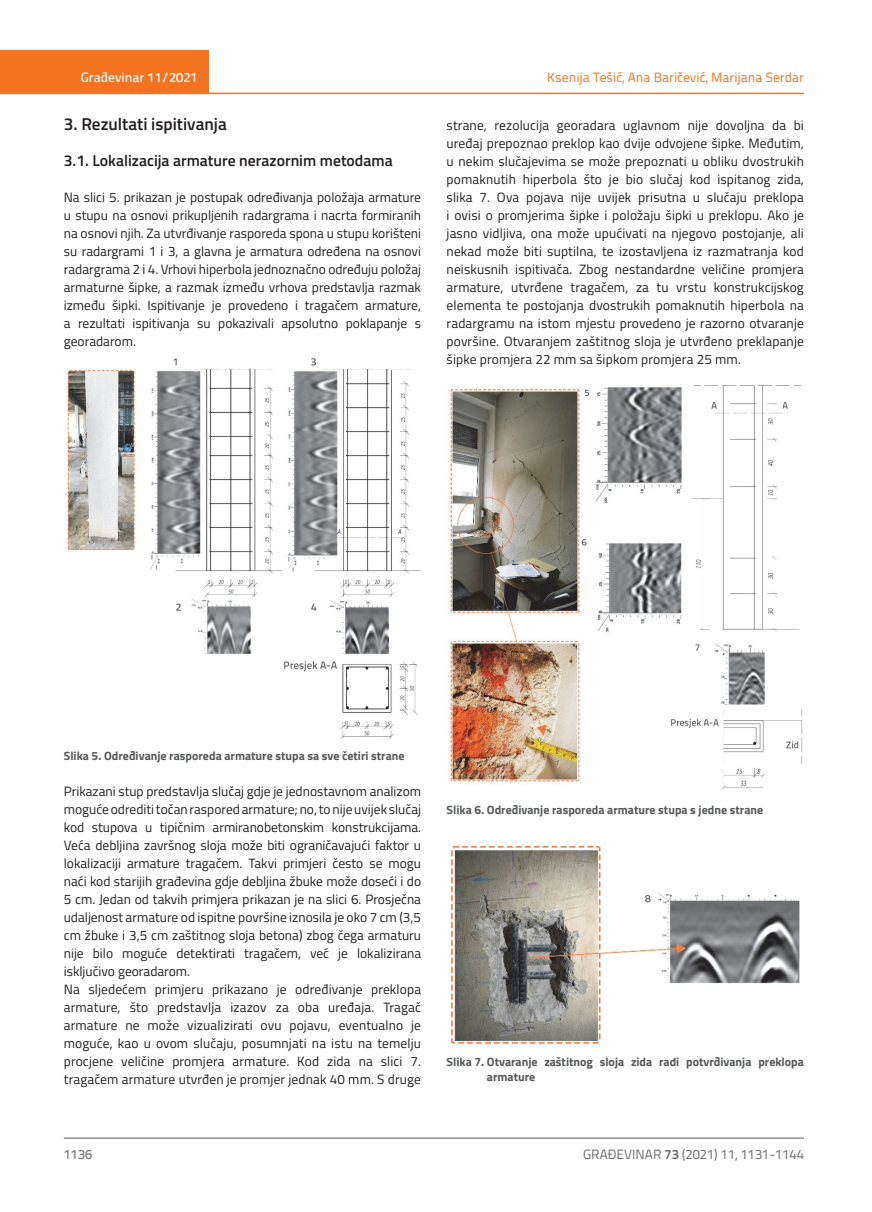
<style>
.page{position:relative;width:872px;height:1212px;background:#fff}
.page>*{position:absolute;margin:0;border:0;box-sizing:border-box;transform-origin:0 0}
.t1{font:600 17.25px "Titillium";color:#231f20}
.t2{font:600 15.75px "Titillium";color:#231f20}
.t3{font:13.5px/18px "Titillium";color:#231f20;text-align:justify}
.t4{font:13.5px "Titillium Text 22 L";color:#f47321}
.t5{font:13.5px "Titillium Text 22 L";color:#6c6d70}
.t6{font:500 13.5px "Titillium Text 22 L";color:#fff}
.t7{font:500 13.5px "Titillium Text 22 L";color:#787a7d}
.t8{font:700 12px/15px "Titillium";color:#57585a}
.s1{font-weight:700}
</style>
<div class="page">
<div style="left:0;top:50px;width:208px;height:44px;background:#f47321"></div>
<hr style="left:0;top:93px;width:804px;height:1px;background:#f47321">
<hr style="left:64px;top:1138px;width:740px;height:1px;background:#57585a">
<img style="left:67px;top:358px;width:354px;height:381px">
<img style="left:449px;top:385px;width:354px;height:404px">
<img style="left:450px;top:845px;width:350px;height:200px">
<p class="t6" style="left:81px;top:67px;width:118px">Građevinar 11/2021</p>
<p class="t1" style="left:64px;top:111px;width:164px">3. Rezultati ispitivanja</p>
<p class="t2" style="left:64px;top:148px;width:330px">3.1. Lokalizacija armature nerazornim metodama</p>
<p class="t3" style="left:64px;top:187px;width:359px">Na slici 5. prikazan je postupak određivanja položaja armature u stupu na osnovi prikupljenih radargrama i nacrta formiranih na osnovi njih. Za utvrđivanje rasporeda spona u stupu korišteni su radargrami 1 i 3, a glavna je armatura određena na osnovi radargrama 2 i 4. Vrhovi hiperbola jednoznačno određuju položaj armaturne šipke, a razmak između vrhova predstavlja razmak između šipki. Ispitivanje je provedeno i tragačem armature, a rezultati ispitivanja su pokazivali apsolutno poklapanje s georadarom.</p>
<p class="t4" style="left:547px;top:68px;width:258px">Ksenija Tešić, Ana Baričević, Marijana Serdar</p>
<p class="t3" style="left:446px;top:115px;width:359px">strane, rezolucija georadara uglavnom nije dovoljna da bi uređaj prepoznao preklop kao dvije odvojene šipke. Međutim, u nekim slučajevima se može prepoznati u obliku dvostrukih pomaknutih hiperbola što je bio slučaj kod ispitanog zida, slika 7. Ova pojava nije uvijek prisutna u slučaju preklopa i ovisi o promjerima šipke i položaju šipki u preklopu. Ako je jasno vidljiva, ona može upućivati na njegovo postojanje, ali nekad može biti suptilna, te izostavljena iz razmatranja kod neiskusnih ispitivača. Zbog nestandardne veličine promjera armature, utvrđene tragačem, za tu vrstu konstrukcijskog elementa te postojanja dvostrukih pomaknutih hiperbola na radargramu na istom mjestu provedeno je razorno otvaranje površine. Otvaranjem zaštitnog sloja je utvrđeno preklapanje šipke promjera 22 mm sa šipkom promjera 25 mm.</p>
<p class="t8" style="left:64px;top:748px;width:342px">Slika 5. Određivanje rasporeda armature stupa sa sve četiri strane</p>
<p class="t3" style="left:64px;top:782px;width:359px;text-align:left">Prikazani stup predstavlja slučaj gdje je jednostavnom analizom moguće odrediti točan raspored armature; no, to nije uvijek slučaj kod stupova u tipičnim armiranobetonskim konstrukcijama.<br>Veća debljina završnog sloja može biti ograničavajući faktor u lokalizaciji armature tragačem. Takvi primjeri često se mogu naći kod starijih građevina gdje debljina žbuke može doseći i do 5 cm. Jedan od takvih primjera prikazan je na slici 6. Prosječna udaljenost armature od ispitne površine iznosila je oko 7 cm (3,5 cm žbuke i 3,5 cm zaštitnog sloja betona) zbog čega armaturu nije bilo moguće detektirati tragačem, već je lokalizirana isključivo georadarom.<br>Na sljedećem primjeru prikazano je određivanje preklopa armature, što predstavlja izazov za oba uređaja. Tragač armature ne može vizualizirati ovu pojavu, eventualno je moguće, kao u ovom slučaju, posumnjati na istu na temelju procjene veličine promjera armature. Kod zida na slici 7. tragačem armature utvrđen je promjer jednak 40 mm. S druge</p>
<p class="t8" style="left:446px;top:802px;width:318px">Slika 6. Određivanje rasporeda armature stupa s jedne strane</p>
<p class="t8" style="left:487px;top:1054px;width:318px;text-indent:-40px">Slika 7. Otvaranje zaštitnog sloja zida radi potvrđivanja preklopa armature</p>
<p class="t7" style="left:64px;top:1144px;width:30px">1136</p>
<p class="t5" style="left:583px;top:1144px;width:222px">GRAĐEVINAR <span class="s1">73</span> (2021) 11, 1131-1144</p>
</div>
